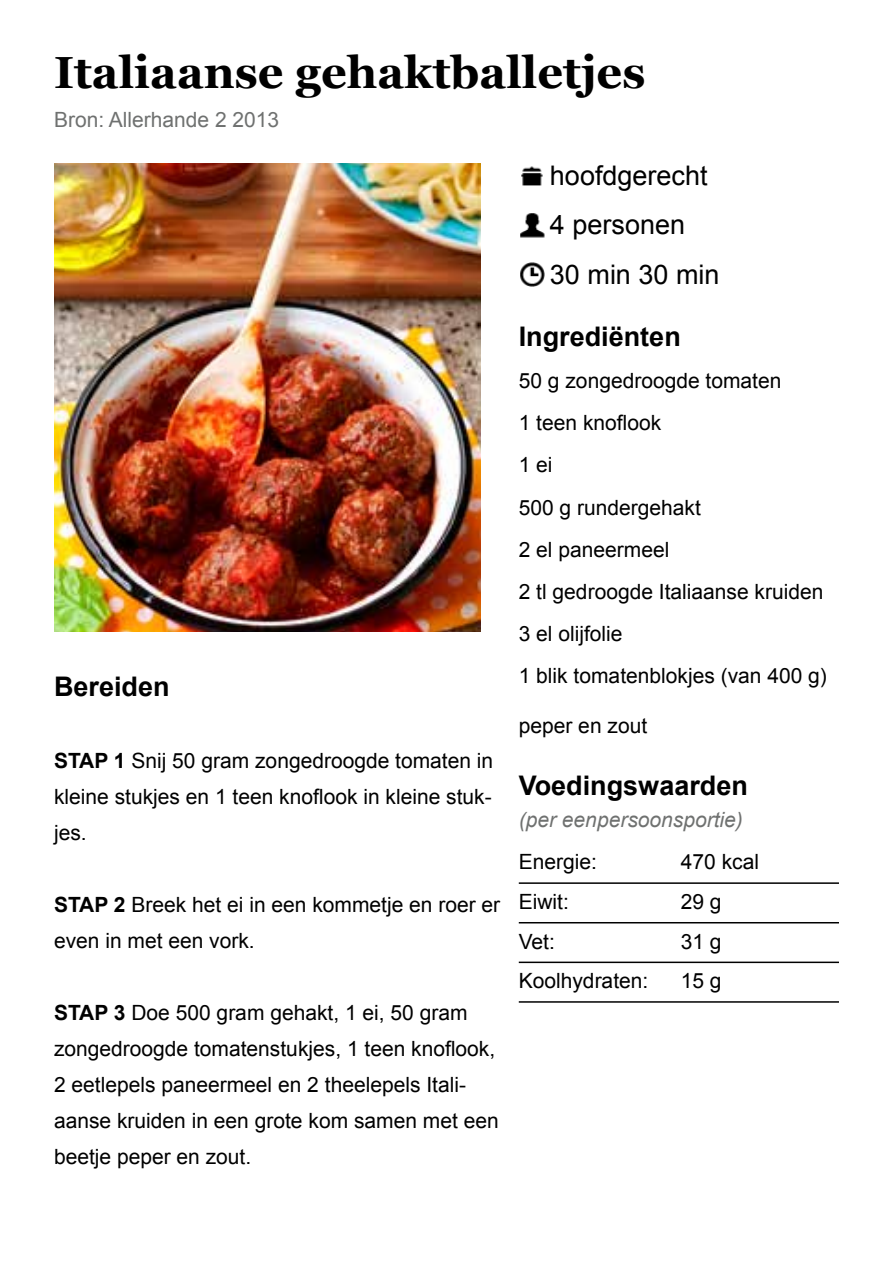
<style>
.page{position:relative;width:893px;height:1263px;background:#fff}
.page>*{position:absolute;margin:0;border:0;box-sizing:border-box;transform-origin:0 0}
.t1{font:700 45px "Georgia";color:#000}
.t2{font:700 27px "Arial";color:#000}
.t3{font:27px/49.3px "Arial";color:#000}
.t4{font:21px/42.2px "Arial";color:#000}
.t5{font:italic 21px "Arial";color:#6f7170}
.t6{font:21px "Arial";color:#6f7170}
.s1{font-weight:700}
</style>
<div class="page">
<img style="left:521px;top:166px;width:22px;height:20px">
<img style="left:520px;top:213px;width:25px;height:25px">
<img style="left:520px;top:262px;width:25px;height:25px">
<hr style="left:519px;top:882px;width:320px;height:2px;background:#000">
<hr style="left:519px;top:922px;width:320px;height:1px;background:#000">
<hr style="left:519px;top:961px;width:320px;height:2px;background:#000">
<hr style="left:519px;top:1001px;width:320px;height:2px;background:#000">
<img style="left:54px;top:164px;width:426px;height:467px">
<h1 class="t1" style="left:54px;top:39px;width:593px">Italiaanse gehaktballetjes</h1>
<p class="t6" style="left:54px;top:106px;width:227px">Bron: Allerhande 2 2013</p>
<p class="t3" style="left:550px;top:151px;width:171px">hoofdgerecht<br>4 personen<br>30 min 30 min</p>
<p class="t2" style="left:54px;top:668px;width:117px">Bereiden</p>
<p class="t4" style="left:54px;top:743px;width:441px;line-height:36px;text-align:justify"><span class="s1">STAP 1</span> Snij 50 gram zongedroogde tomaten in kleine stukjes en 1 teen knoflook in kleine stuk&shy;jes.</p>
<p class="t4" style="left:54px;top:887px;width:448px;line-height:36px"><span class="s1">STAP 2</span> Breek het ei in een kommetje en roer er even in met een vork.</p>
<p class="t4" style="left:54px;top:995px;width:446px;line-height:36px"><span class="s1">STAP 3</span> Doe 500 gram gehakt, 1 ei, 50 gram zongedroogde tomatenstukjes, 1 teen knoflook, 2 eetlepels paneermeel en 2 theelepels Itali&shy;aanse kruiden in een grote kom samen met een beetje peper en zout.</p>
<p class="t2" style="left:519px;top:318px;width:164px">Ingrediënten</p>
<p class="t4" style="left:519px;top:360px;width:310px">50 g zongedroogde tomaten<br>1 teen knoflook<br>1 ei<br>500 g rundergehakt<br>2 el paneermeel<br>2 tl gedroogde Italiaanse kruiden<br>3 el olijfolie<br>1 blik tomatenblokjes (van 400 g)</p>
<p class="t4" style="left:519px;top:705px;width:130px">peper en zout</p>
<p class="t2" style="left:519px;top:767px;width:231px">Voedingswaarden</p>
<p class="t5" style="left:519px;top:806px;width:226px">(per eenpersoonsportie)</p>
<p class="t4" style="left:519px;top:841px;width:80px">Energie:</p>
<p class="t4" style="left:681px;top:841px;width:80px">470 kcal</p>
<p class="t4" style="left:519px;top:881px;width:52px">Eiwit:</p>
<p class="t4" style="left:681px;top:881px;width:42px">29 g</p>
<p class="t4" style="left:519px;top:920px;width:38px">Vet:</p>
<p class="t4" style="left:681px;top:920px;width:42px">31 g</p>
<p class="t4" style="left:519px;top:960px;width:131px">Koolhydraten:</p>
<p class="t4" style="left:681px;top:960px;width:42px">15 g</p>
</div>
